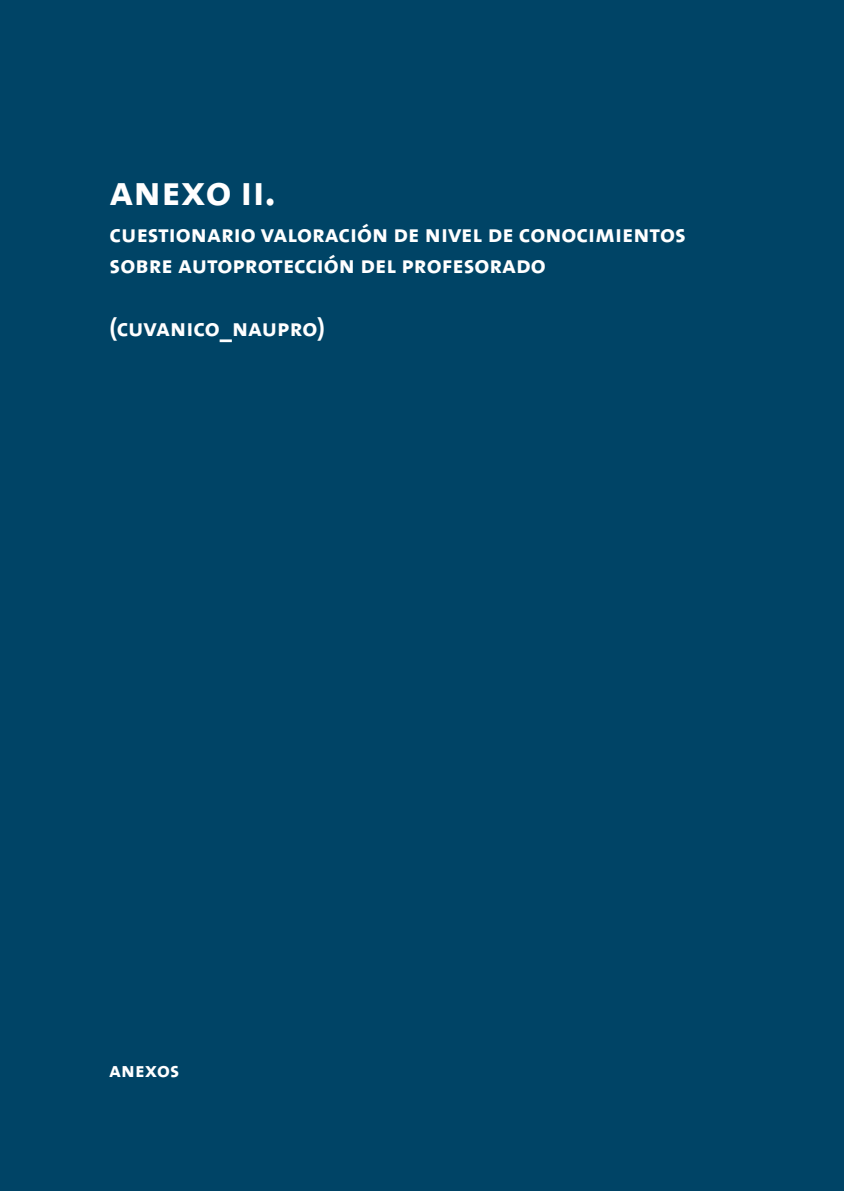
<style>
.page{position:relative;width:844px;height:1191px;background:#fff}
.page>*{position:absolute;margin:0;border:0;box-sizing:border-box;transform-origin:0 0}
.t1{font:42px "The Mix Bold Caps";color:#fff}
.t2{font:24.5px/31.5px "The Mix Bold Caps";color:#fff}
.t3{font:21px "The Mix Bold Caps";color:#fff}
</style>
<div class="page">
<div style="left:0;top:0;width:843px;height:1191px;background:#046"></div>
<p class="t1" style="left:110px;top:174px;width:167px">anexo ii.</p>
<p class="t2" style="left:110px;top:220px;width:577px">cuestionario valoración de nivel de conocimientos sobre autoprotección del profesorado</p>
<p class="t2" style="left:110px;top:314px;width:217px">(cuvanico_naupro)</p>
<p class="t3" style="left:109px;top:1061px;width:72px">anexos</p>
</div>
